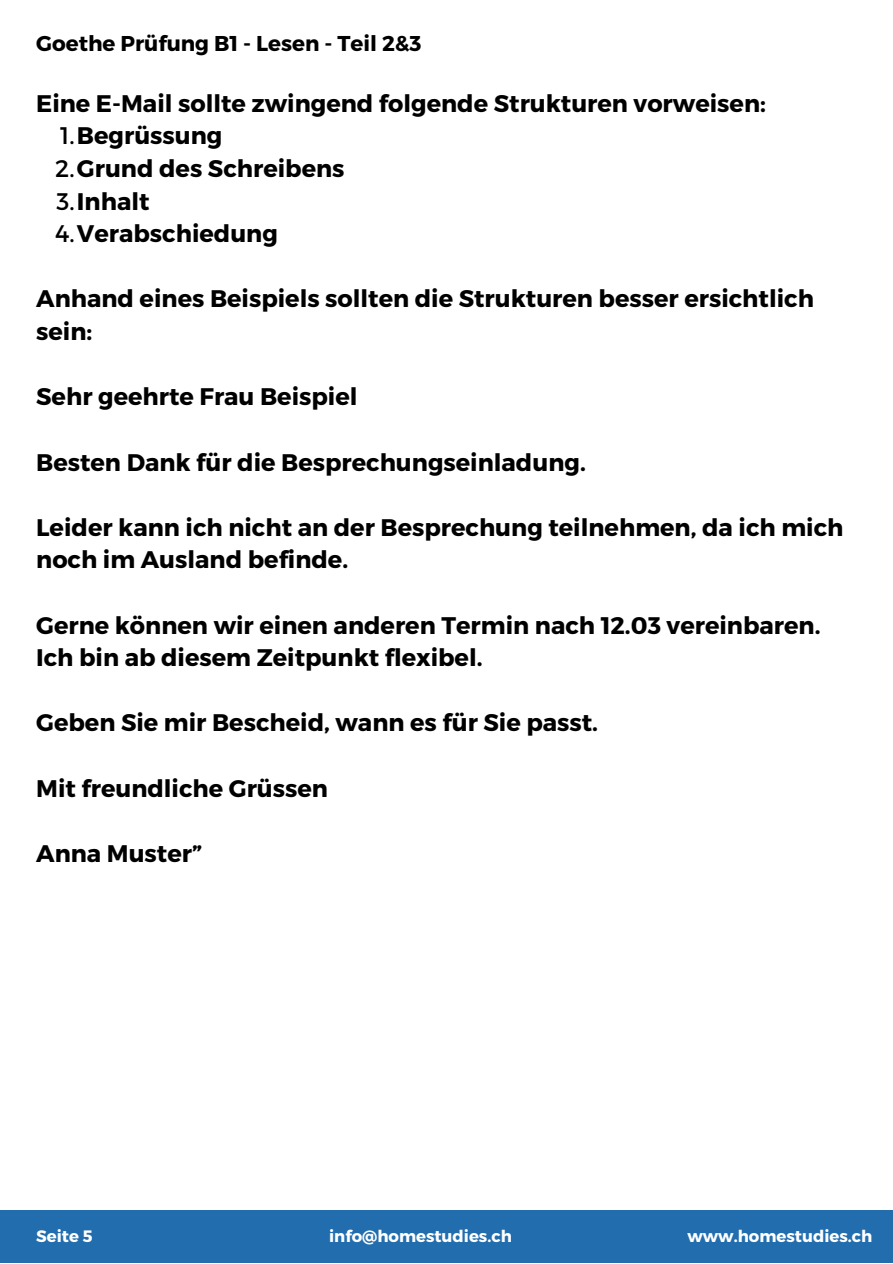
<style>
.page{position:relative;width:893px;height:1264px;background:#fff}
.page>*{position:absolute;margin:0;border:0;box-sizing:border-box;transform-origin:0 0}
.t1{font:700 24px/32.5px "Montserrat";color:#000}
.t2{font:700 21.45px "Montserrat";color:#000}
.t3{font:700 16.5px "Montserrat";color:#fff}
.s1{font-weight:400}
</style>
<div class="page">
<div style="left:0;top:1210px;width:892px;height:52px;background:#216dae"></div>
<p class="t2" style="left:36px;top:29px;width:387px">Goethe Prüfung B1 - Lesen - Teil 2&amp;3</p>
<p class="t1" style="left:36px;top:86px;width:731px">Eine E-Mail sollte zwingend folgende Strukturen vorweisen:</p>
<p class="t1" style="left:60px;top:118px;width:164px"><span class="s1">1.</span>Begrüssung</p>
<p class="t1" style="left:55px;top:151px;width:291px"><span class="s1">2.</span>Grund des Schreibens</p>
<p class="t1" style="left:56px;top:184px;width:95px"><span class="s1">3.</span>Inhalt</p>
<p class="t1" style="left:55px;top:216px;width:224px"><span class="s1">4.</span>Verabschiedung</p>
<p class="t1" style="left:36px;top:281px;width:779px">Anhand eines Beispiels sollten die Strukturen besser ersichtlich sein:</p>
<p class="t1" style="left:36px;top:379px;width:323px">Sehr geehrte Frau Beispiel</p>
<p class="t1" style="left:36px;top:444px;width:551px">Besten Dank für die Besprechungseinladung.</p>
<p class="t1" style="left:36px;top:509px;width:808px">Leider kann ich nicht an der Besprechung teilnehmen, da ich mich noch im Ausland befinde.</p>
<p class="t1" style="left:36px;top:607px;width:785px">Gerne können wir einen anderen Termin nach 12.03 vereinbaren.</p>
<p class="t1" style="left:36px;top:640px;width:448px">Ich bin ab diesem Zeitpunkt flexibel.</p>
<p class="t1" style="left:36px;top:705px;width:563px">Geben Sie mir Bescheid, wann es für Sie passt.</p>
<p class="t1" style="left:36px;top:770px;width:293px">Mit freundliche Grüssen</p>
<p class="t1" style="left:36px;top:835px;width:167px">Anna Muster”</p>
<p class="t3" style="left:36px;top:1225px;width:58px">Seite 5</p>
<p class="t3" style="left:329px;top:1225px;width:184px">info@homestudies.ch</p>
<p class="t3" style="left:687px;top:1225px;width:186px">www.homestudies.ch</p>
</div>
